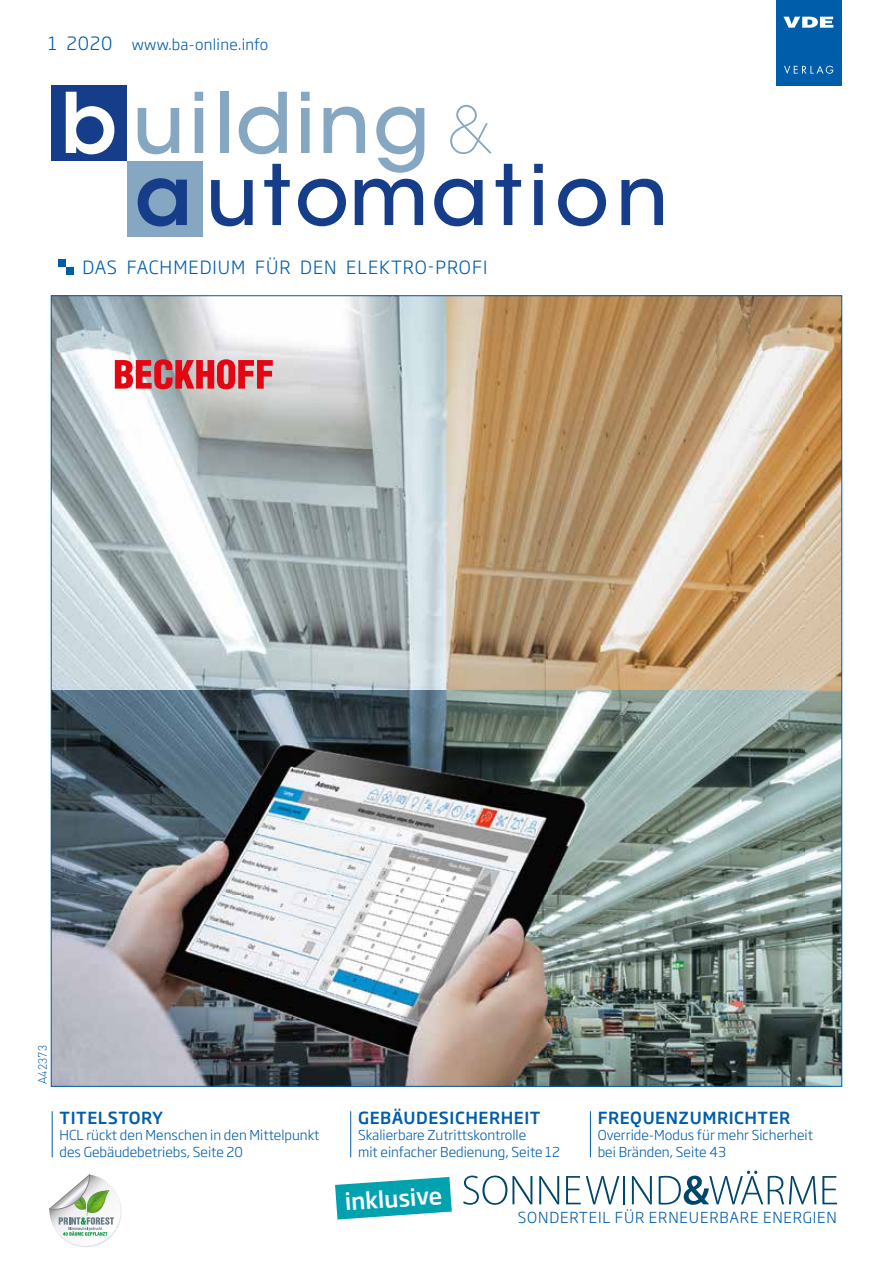
<style>
.page{position:relative;width:893px;height:1263px;background:#fff}
.page>*{position:absolute;margin:0;border:0;box-sizing:border-box;transform-origin:0 0}
.t1{font:500 22.5px "Soho Gothic Pro";color:#fff}
.t2{font:300 18px "Soho Gothic Pro";letter-spacing:.055em;color:#005da9}
.t3{font:500 16.5px "Soho Gothic Pro";letter-spacing:.035em;color:#005da9}
.t4{font:300 16.05px "Soho Gothic Pro";letter-spacing:.03em;color:#005da9}
.t5{font:300 15px "Soho Gothic Pro";letter-spacing:.055em;color:#005da9}
.t6{font:300 15px "Soho Gothic Pro";letter-spacing:.02em;color:#005da9}
.t7{font:300 13.5px/16.5px "Soho Gothic Pro";color:#005da9}
.t8{font:300 12px "DIN Pro";letter-spacing:.02em;color:#005da9}
.s1{font-size:18px}
</style>
<div class="page">
<img style="left:53px;top:298px;width:787px;height:786px">
<svg style="left:115px;top:359px;width:158px;height:30px"></svg>
<div style="left:127px;top:161px;width:75px;height:75px;background:#86a7c2"></div>
<div style="left:51px;top:85px;width:76px;height:76px;background:#153d8a"></div>
<svg style="left:66px;top:92px;width:48px;height:62px"></svg>
<svg style="left:138px;top:108px;width:41px;height:46px"></svg>
<svg style="left:195px;top:92px;width:8px;height:61px"></svg>
<div style="left:220px;top:92px;width:8px;height:61px;background:#86a7c2"></div>
<svg style="left:239px;top:92px;width:48px;height:62px"></svg>
<svg style="left:301px;top:92px;width:9px;height:61px"></svg>
<svg style="left:324px;top:107px;width:41px;height:46px"></svg>
<svg style="left:376px;top:107px;width:48px;height:66px"></svg>
<svg style="left:450px;top:105px;width:41px;height:49px"></svg>
<svg style="left:138px;top:178px;width:49px;height:48px"></svg>
<svg style="left:211px;top:180px;width:42px;height:46px"></svg>
<svg style="left:264px;top:164px;width:26px;height:61px"></svg>
<svg style="left:298px;top:179px;width:48px;height:47px"></svg>
<svg style="left:355px;top:179px;width:68px;height:46px"></svg>
<svg style="left:434px;top:179px;width:49px;height:47px"></svg>
<svg style="left:496px;top:164px;width:25px;height:61px"></svg>
<svg style="left:534px;top:164px;width:9px;height:61px"></svg>
<svg style="left:558px;top:179px;width:48px;height:47px"></svg>
<svg style="left:621px;top:179px;width:42px;height:46px"></svg>
<div style="left:58px;top:259px;width:8px;height:8px;background:#005da9"></div>
<div style="left:66px;top:267px;width:8px;height:8px;background:#005da9"></div>
<div style="left:776px;top:0;width:65px;height:85px;background:#005da9"></div>
<svg style="left:783px;top:17px;width:50px;height:11px"></svg>
<svg style="left:784px;top:65px;width:49px;height:9px"></svg>
<svg style="left:335px;top:1177px;width:117px;height:42px"></svg>
<hr style="left:52px;top:1111px;width:1px;height:46px;background:#005da9">
<hr style="left:350px;top:1111px;width:1px;height:46px;background:#005da9">
<hr style="left:590px;top:1111px;width:1px;height:46px;background:#005da9">
<svg style="left:463px;top:1175px;width:69px;height:30px"></svg>
<svg style="left:539px;top:1176px;width:20px;height:28px"></svg>
<svg style="left:566px;top:1176px;width:53px;height:28px"></svg>
<hr style="left:623px;top:1176px;width:2px;height:28px;background:#00456a">
<svg style="left:632px;top:1176px;width:20px;height:28px"></svg>
<svg style="left:659px;top:1170px;width:157px;height:35px"></svg>
<svg style="left:822px;top:1176px;width:15px;height:28px"></svg>
<svg style="left:49px;top:1175px;width:73px;height:72px"></svg>
<p class="t6" style="left:48px;top:33px;width:221px"><span class="s1">1 2020</span> www.ba-online.info</p>
<p class="t4" style="left:73px;top:249px;width:353px">DAS FACHMEDIUM FÜR DEN ELEKTRO-PROFI</p>
<h2 class="t2" style="left:82px;top:254px;width:406px">DAS FACHMEDIUM FÜR DEN ELEKTRO-PROFI</h2>
<p class="t8" style="left:33px;top:1084px;width:41px;rotate:-90deg">A42373</p>
<p class="t3" style="left:60px;top:1104px;width:105px">TITELSTORY</p>
<p class="t7" style="left:60px;top:1126px;width:261px">HCL rückt den Menschen in den Mittelpunkt des Gebäudebetriebs, Seite 20</p>
<p class="t3" style="left:358px;top:1104px;width:184px">GEBÄUDESICHERHEIT</p>
<p class="t7" style="left:358px;top:1126px;width:203px">Skalierbare Zutrittskontrolle<br>mit einfacher Bedienung, Seite 12</p>
<p class="t3" style="left:598px;top:1104px;width:194px">FREQUENZUMRICHTER</p>
<p class="t7" style="left:598px;top:1126px;width:217px">Override-Modus für mehr Sicherheit bei Bränden, Seite 43</p>
<h1 class="t1" style="left:344px;top:1184px;width:99px;rotate:-4deg">inklusive</h1>
<p class="t5" style="left:518px;top:1206px;width:321px">SONDERTEIL FÜR ERNEUERBARE ENERGIEN</p>
</div>
